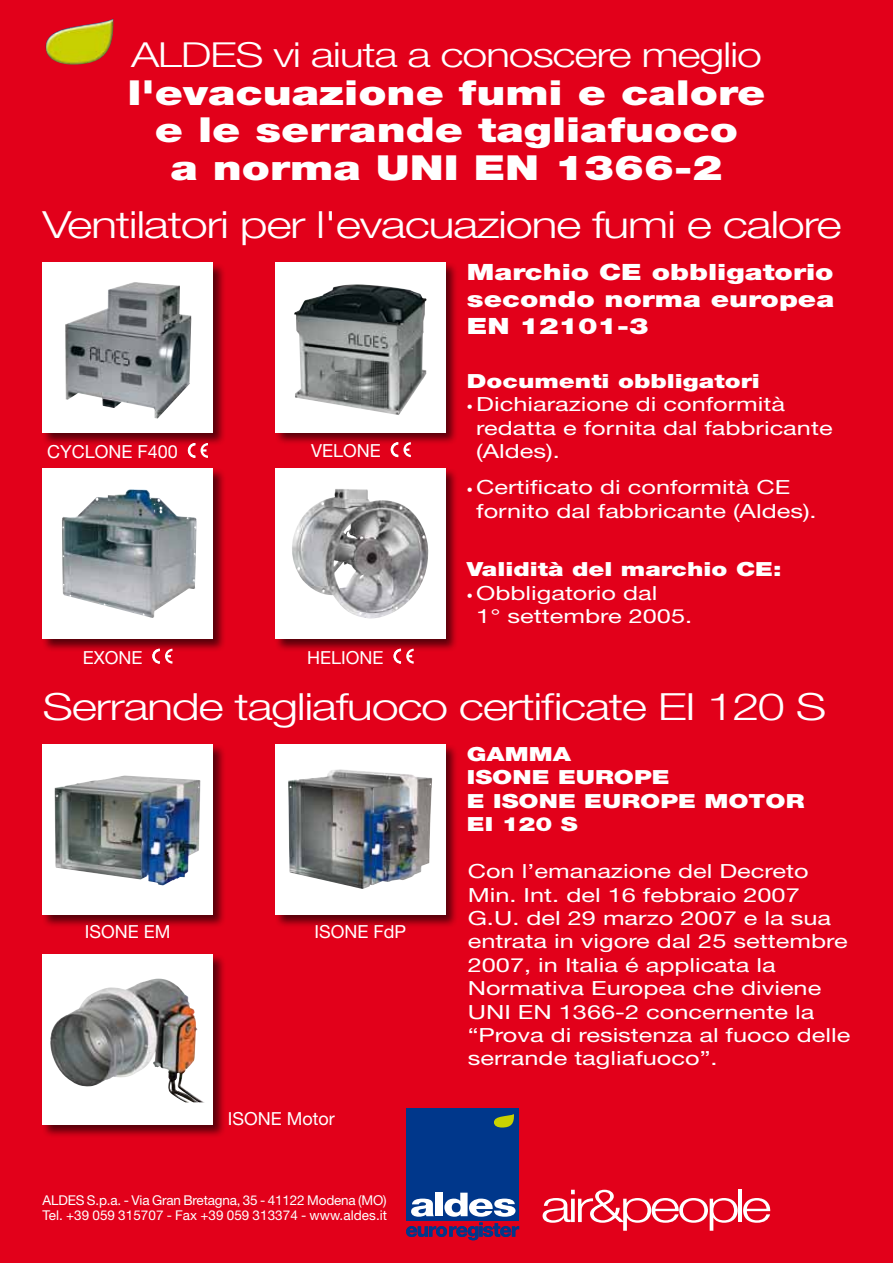
<style>
.page{position:relative;width:893px;height:1263px;background:#e2001a}
.page>*{position:absolute;margin:0;border:0;box-sizing:border-box;transform-origin:0 0}
.t1{font:300 37.5px "Helvetica Neue LT Std";letter-spacing:-.03em;color:#fff;scale:1.3 1}
.t2{font:900 34.5px/37.5px "Helvetica Neue LT Std";color:#fff;text-align:center;scale:1.3 1}
.t3{font:300 34.5px "Helvetica Neue LT Std";letter-spacing:-.03em;color:#fff;scale:1.3 1}
.t4{font:900 22.5px/27px "Helvetica Neue LT Std";color:#fff;text-align:justify;scale:1.3 1}
.t5{font:19.5px/23.4px "Helvetica Neue LT Std";color:#fff;scale:1.3 1}
.t6{font:900 19.5px/23.4px "Helvetica Neue LT Std";color:#fff;scale:1.3 1}
.t7{font:18px "Helvetica Neue LT Std";color:#fff}
.t8{font:13.5px/15px "Helvetica Neue LT Std";letter-spacing:-.015em;color:#fff}
.s1{font-size:12px}
</style>
<div class="page">
<img style="left:53px;top:19px;width:60px;height:15px">
<div style="left:42px;top:262px;width:184px;height:184px;background:#000;opacity:.6"></div>
<div style="left:43px;top:263px;width:170px;height:170px;background:#fff"></div>
<img style="left:65px;top:282px;width:126px;height:137px">
<svg style="left:188px;top:443px;width:7px;height:15px"></svg>
<svg style="left:201px;top:443px;width:7px;height:15px"></svg>
<div style="left:274px;top:261px;width:185px;height:185px;background:#000;opacity:.6"></div>
<div style="left:275px;top:262px;width:170px;height:170px;background:#fff"></div>
<img style="left:294px;top:284px;width:133px;height:131px">
<svg style="left:391px;top:442px;width:20px;height:15px"></svg>
<div style="left:42px;top:468px;width:184px;height:184px;background:#000;opacity:.6"></div>
<div style="left:43px;top:469px;width:170px;height:170px;background:#fff"></div>
<img style="left:62px;top:489px;width:135px;height:129px">
<div style="left:42px;top:744px;width:184px;height:184px;background:#000;opacity:.6"></div>
<div style="left:43px;top:745px;width:170px;height:170px;background:#fff"></div>
<img style="left:54px;top:775px;width:146px;height:110px">
<div style="left:42px;top:953px;width:184px;height:185px;background:#000;opacity:.6"></div>
<div style="left:43px;top:954px;width:170px;height:170px;background:#fff"></div>
<img style="left:50px;top:980px;width:153px;height:122px">
<svg style="left:152px;top:649px;width:20px;height:15px"></svg>
<div style="left:274px;top:468px;width:185px;height:184px;background:#000;opacity:.6"></div>
<div style="left:275px;top:469px;width:170px;height:170px;background:#fff"></div>
<img style="left:292px;top:489px;width:137px;height:130px">
<div style="left:274px;top:744px;width:185px;height:184px;background:#000;opacity:.6"></div>
<div style="left:275px;top:745px;width:170px;height:170px;background:#fff"></div>
<img style="left:288px;top:769px;width:144px;height:120px">
<svg style="left:394px;top:649px;width:20px;height:15px"></svg>
<div style="left:407px;top:1108px;width:112px;height:112px;background:#00378b"></div>
<svg style="left:494px;top:1114px;width:20px;height:13px"></svg>
<svg style="left:406px;top:1193px;width:113px;height:47px"></svg>
<svg style="left:543px;top:1190px;width:227px;height:41px"></svg>
<h2 class="t3" style="left:131px;top:34px;width:487px">ALDES vi aiuta a conoscere meglio</h2>
<h2 class="t2" style="left:127px;top:73px;width:492px">l'evacuazione fumi e calore e le serrande tagliafuoco<br>a norma UNI EN 1366-2</h2>
<h1 class="t1" style="left:43px;top:202px;width:616px">Ventilatori per l'evacuazione fumi e calore</h1>
<p class="t4" style="left:467px;top:258px;width:284px">Marchio CE obbligatorio secondo norma europea EN 12101-3</p>
<p class="t7" style="left:47px;top:441px;width:132px">CYCLONE F400</p>
<p class="t7" style="left:311px;top:440px;width:71px">VELONE</p>
<p class="t7" style="left:83px;top:646px;width:61px">EXONE</p>
<p class="t7" style="left:307px;top:646px;width:78px">HELIONE</p>
<p class="t6" style="left:467px;top:369px;width:227px">Documenti obbligatori</p>
<p class="t5" style="left:476px;top:392px;width:276px;text-indent:-9px"><span class="s1">•</span> Dichiarazione di conformità redatta e fornita dal fabbricante (Aldes).</p>
<p class="t5" style="left:476px;top:475px;width:263px;text-indent:-9px"><span class="s1">•</span> Certificato di conformità CE fornito dal fabbricante (Aldes).</p>
<p class="t6" style="left:467px;top:557px;width:244px">Validità del marchio CE:</p>
<p class="t5" style="left:476px;top:581px;width:168px;text-indent:-9px"><span class="s1">•</span> Obbligatorio dal<br>1° settembre 2005.</p>
<h1 class="t1" style="left:43px;top:684px;width:604px">Serrande tagliafuoco certificate EI 120 S</h1>
<p class="t7" style="left:85px;top:920px;width:87px">ISONE EM</p>
<p class="t7" style="left:315px;top:920px;width:93px">ISONE FdP</p>
<p class="t7" style="left:228px;top:1107px;width:109px">ISONE Motor</p>
<p class="t8" style="left:43px;top:1193px;width:346px">ALDES S.p.a. - Via Gran Bretagna, 35 - 41122 Modena (MO)<br>Tel. +39 059 315707 - Fax +39 059 313374 - www.aldes.it</p>
<p class="t6" style="left:467px;top:742px;width:261px">GAMMA<br>ISONE EUROPE<br>E ISONE EUROPE MOTOR<br>EI 120 S</p>
<p class="t5" style="left:468px;top:859px;width:296px">Con l’emanazione del Decreto<br>Min. Int. del 16 febbraio 2007<br>G.U. del 29 marzo 2007 e la sua entrata in vigore dal 25 settembre<br>2007, in Italia é applicata la<br>Normativa Europea che diviene<br>UNI EN 1366-2 concernente la “Prova di resistenza al fuoco delle serrande tagliafuoco”.</p>
</div>
